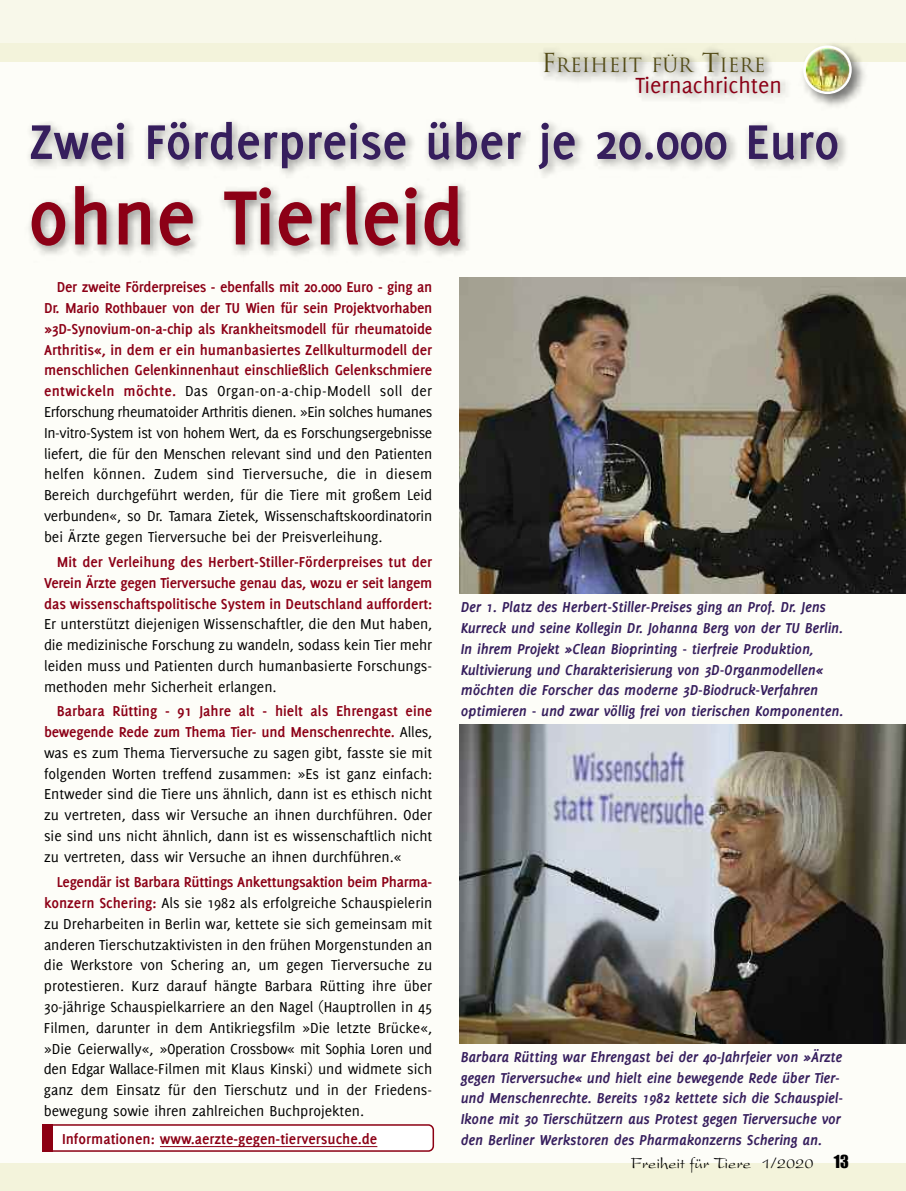
<style>
.page{position:relative;width:906px;height:1191px;background:#fff}
.page>*{position:absolute;margin:0;border:0;box-sizing:border-box;transform-origin:0 0}
.t1{font:700 84px "Delicious";color:#8c0016}
.t2{font:700 53.25px "Delicious";color:#361e5d}
.t3{font:24px "Delicious";color:#8c0016}
.t4{font:19.2px "Trajan";color:#534b17}
.t5{font:16.5px "President";color:#000}
.t6{font:15.75px/20.9px "Delicious";color:#000;text-align:justify}
.t7{font:italic 700 15.75px/20.9px "Delicious";letter-spacing:-.015em;color:#361e5d}
.t8{font:700 15.75px/20.9px "Delicious";letter-spacing:-.005em;color:#8c0016;text-align:justify}
.s1{font-size:25.5px}
.s2{font-weight:700;color:#8c0016}
.s3{font-family:"Impact"}
</style>
<div class="page">
<div style="left:0;top:22px;width:906px;height:1169px;background:#fdfdf8"></div>
<div style="left:0;top:1163px;width:906px;height:28px;background:#f3f3db"></div>
<div style="left:0;top:0;width:906px;height:44px;background:#f8f8ea"></div>
<div style="left:0;top:43px;width:906px;height:18px;background:#f3f3db"></div>
<img style="left:796px;top:44px;width:75px;height:51px">
<img style="left:803px;top:45px;width:48px;height:49px">
<img style="left:29px;top:95px;width:877px;height:183px">
<img style="left:459px;top:278px;width:447px;height:316px">
<img style="left:459px;top:724px;width:447px;height:319px">
<svg style="left:53px;top:1124px;width:381px;height:27px"></svg>
<div style="left:43px;top:1124px;width:10px;height:27px;background:#8c0013"></div>
<hr style="left:160px;top:1146px;width:217px;height:1px;background:#8c0016">
<p class="t4" style="left:541px;top:54px;width:226px"><span class="s1">F</span>REIHEIT FÜR <span class="s1">T</span>IERE</p>
<h3 class="t3" style="left:635px;top:76px;width:148px">Tiernachrichten</h3>
<h2 class="t2" style="left:29px;top:122px;width:812px">Zwei Förderpreise über je 20.000 Euro</h2>
<h1 class="t1" style="left:28px;top:186px;width:437px">ohne Tierleid</h1>
<p class="t6" style="left:44px;top:278px;width:390px;text-indent:13px"><span class="s2">Der zweite Förderpreises - ebenfalls mit 20.000 Euro - ging an Dr. Mario Rothbauer von der TU Wien für sein Projektvorhaben »3D-Synovium-on-a-chip als Krankheitsmodell für rheumatoide Arthritis«, in dem er ein humanbasiertes Zellkulturmodell der menschlichen Gelenkinnenhaut einschließlich Gelenkschmiere entwickeln möchte.</span> Das Organ-on-a-chip-Modell soll der Erforschung rheumatoider Arthritis dienen. »Ein solches humanes In-vitro-System ist von hohem Wert, da es Forschungsergebnisse liefert, die für den Menschen relevant sind und den Patienten helfen können. Zudem sind Tierversuche, die in diesem Bereich durchgeführt werden, für die Tiere mit großem Leid verbunden«, so Dr. Tamara Zietek, Wissenschaftskoordinatorin bei Ärzte gegen Tierversuche bei der Preisverleihung.</p>
<p class="t8" style="left:44px;top:552px;width:390px;text-indent:13px">Mit der Verleihung des Herbert-Stiller-Förderpreises tut der Verein Ärzte gegen Tierversuche genau das, wozu er seit langem das wissenschaftspolitische System in Deutschland auffordert:</p>
<p class="t6" style="left:44px;top:615px;width:390px">Er unterstützt diejenigen Wissenschaftler, die den Mut haben, die medizinische Forschung zu wandeln, sodass kein Tier mehr leiden muss und Patienten durch humanbasierte Forschungs&shy;methoden mehr Sicherheit erlangen.</p>
<p class="t6" style="left:44px;top:702px;width:390px;text-indent:13px"><span class="s2">Barbara Rütting - 91 Jahre alt - hielt als Ehrengast eine bewegende Rede zum Thema Tier- und Menschenrechte.</span> Alles, was es zum Thema Tierversuche zu sagen gibt, fasste sie mit folgenden Worten treffend zusammen: »Es ist ganz einfach:<br>Entweder sind die Tiere uns ähnlich, dann ist es ethisch nicht zu vertreten, dass wir Versuche an ihnen durchführen. Oder sie sind uns nicht ähnlich, dann ist es wissenschaftlich nicht zu vertreten, dass wir Versuche an ihnen durchführen.«</p>
<p class="t6" style="left:44px;top:872px;width:390px;text-indent:13px"><span class="s2">Legendär ist Barbara Rüttings Ankettungsaktion beim Pharma&shy;konzern Schering:</span> Als sie 1982 als erfolgreiche Schauspielerin zu Dreharbeiten in Berlin war, kettete sie sich gemeinsam mit anderen Tierschutzaktivisten in den frühen Morgenstunden an die Werkstore von Schering an, um gegen Tierversuche zu protestieren. Kurz darauf hängte Barbara Rütting ihre über 30-jährige Schauspielkarriere an den Nagel (Hauptrollen in 45<br>Filmen, darunter in dem Antikriegsfilm »Die letzte Brücke«, »Die Geierwally«, »Operation Crossbow« mit Sophia Loren und den Edgar Wallace-Filmen mit Klaus Kinski) und widmete sich ganz dem Einsatz für den Tierschutz und in der Friedens&shy;bewegung sowie ihren zahlreichen Buchprojekten.</p>
<p class="t7" style="left:461px;top:598px;width:384px">Der 1. Platz des Herbert-Stiller-Preises ging an Prof. Dr. Jens Kurreck und seine Kollegin Dr. Johanna Berg von der TU Berlin.<br>In ihrem Projekt »Clean Bioprinting - tierfreie Produktion, Kultivierung und Charakterisierung von 3D-Organmodellen« möchten die Forscher das moderne 3D-Biodruck-Verfahren optimieren - und zwar völlig frei von tierischen Komponenten.</p>
<p class="t7" style="left:461px;top:1047px;width:384px">Barbara Rütting war Ehrengast bei der 40-Jahrfeier von »Ärzte gegen Tierversuche« und hielt eine bewegende Rede über Tier&shy;und Menschenrechte. Bereits 1982 kettete sich die Schauspiel-Ikone mit 30 Tierschützern aus Protest gegen Tierversuche vor</p>
<p class="t8" style="left:62px;top:1129px;width:317px">Informationen: www.aerzte-gegen-tierversuche.de</p>
<p class="t7" style="left:461px;top:1130px;width:363px">den Berliner Werkstoren des Pharmakonzerns Schering an.</p>
<p class="t5" style="left:631px;top:1158px;width:219px">Freiheit für Tiere 1/2020 <span class="s3">13</span></p>
</div>
